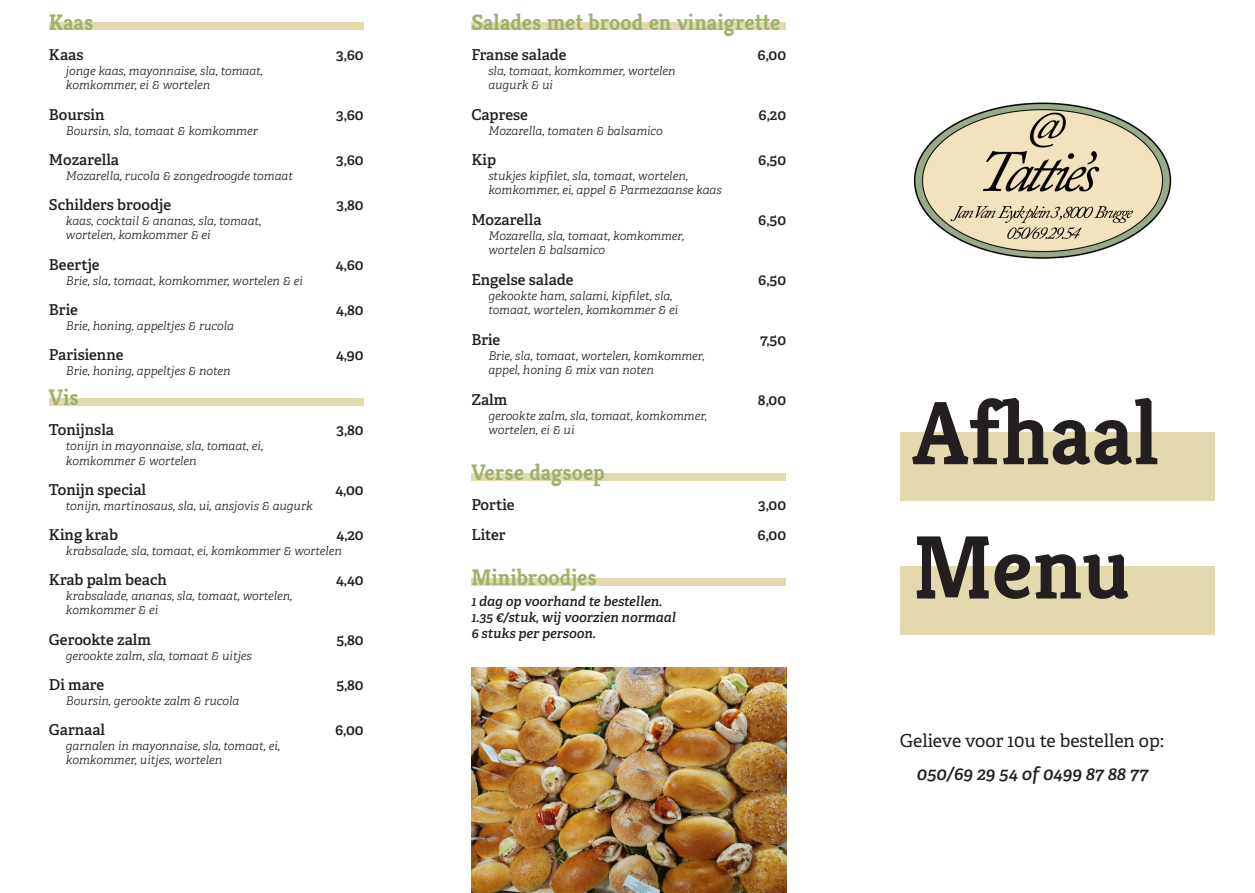
<style>
.page{position:relative;width:1255px;height:893px;background:#fff}
.page>*{position:absolute;margin:0;border:0;box-sizing:border-box;transform-origin:0 0}
.Titel{font:700 90px "Kreon";color:#231f20}
.subtitle{font:700 22.5px "Kreon";color:#9db16c}
.t1{font:18px "Adelle PE";color:#231f20}
.beschrijving{font:italic 18px "Adelle PE Sb";color:#231f20}
.body{font:15px "Adelle PE Sb";color:#231f20}
.beschrijving-2{font:15px "Adelle PE Sb";color:#231f20}
.body-extra{font:italic 13.5px/16.2px "Adelle PE Sb";color:#231f20}
.beschrijving-3{font:italic 12px/14.4px "Adelle PE Lt";color:#231f20}
</style>
<div class="page">
<div style="left:899px;top:567px;width:315px;height:68px;background:#e3d9ae"></div>
<div style="left:899px;top:432px;width:315px;height:68px;background:#e3d9ae"></div>
<img style="left:913px;top:102px;width:259px;height:157px">
<div style="left:49px;top:23px;width:315px;height:7px;background:#e3d9ae"></div>
<div style="left:49px;top:398px;width:315px;height:7px;background:#e3d9ae"></div>
<div style="left:471px;top:23px;width:315px;height:7px;background:#e3d9ae"></div>
<div style="left:471px;top:473px;width:315px;height:7px;background:#e3d9ae"></div>
<div style="left:471px;top:578px;width:315px;height:7px;background:#e3d9ae"></div>
<img style="left:471px;top:668px;width:315px;height:225px">
<p class="subtitle" style="left:49px;top:8px;width:46px">Kaas</p>
<p class="body" style="left:49px;top:44px;width:36px">Kaas</p>
<p class="body" style="left:336px;top:44px;width:29px">3,60</p>
<p class="beschrijving-3" style="left:66px;top:63px;width:199px">jonge kaas, mayonnaise, sla, tomaat, komkommer, ei &amp; wortelen</p>
<p class="body" style="left:49px;top:104px;width:57px">Boursin</p>
<p class="body" style="left:336px;top:104px;width:29px">3,60</p>
<p class="beschrijving-3" style="left:66px;top:123px;width:193px">Boursin, sla, tomaat &amp; komkommer</p>
<p class="body" style="left:49px;top:149px;width:72px">Mozarella</p>
<p class="body" style="left:336px;top:149px;width:29px">3,60</p>
<p class="beschrijving-3" style="left:66px;top:168px;width:229px">Mozarella, rucola &amp; zongedroogde tomaat</p>
<p class="body" style="left:49px;top:194px;width:124px">Schilders broodje</p>
<p class="body" style="left:336px;top:194px;width:29px">3,80</p>
<p class="beschrijving-3" style="left:66px;top:213px;width:197px">kaas, cocktail &amp; ananas, sla, tomaat, wortelen, komkommer &amp; ei</p>
<p class="body" style="left:49px;top:254px;width:52px">Beertje</p>
<p class="body" style="left:336px;top:254px;width:29px">4,60</p>
<p class="beschrijving-3" style="left:66px;top:273px;width:238px">Brie, sla, tomaat, komkommer, wortelen &amp; ei</p>
<p class="beschrijving-2" style="left:49px;top:299px;width:30px">Brie</p>
<p class="beschrijving-2" style="left:336px;top:299px;width:29px">4,80</p>
<p class="beschrijving-3" style="left:66px;top:318px;width:170px">Brie, honing, appeltjes &amp; rucola</p>
<p class="body" style="left:49px;top:344px;width:76px">Parisienne</p>
<p class="body" style="left:336px;top:344px;width:29px">4,90</p>
<p class="beschrijving-3" style="left:66px;top:363px;width:166px">Brie, honing, appeltjes &amp; noten</p>
<p class="subtitle" style="left:49px;top:383px;width:31px">Vis</p>
<p class="body" style="left:49px;top:419px;width:67px">Tonijnsla</p>
<p class="body" style="left:336px;top:419px;width:29px">3,80</p>
<p class="beschrijving-3" style="left:66px;top:438px;width:199px">tonijn in mayonnaise, sla, tomaat, ei,</p>
<p class="beschrijving-3" style="left:66px;top:453px;width:132px">komkommer &amp; wortelen</p>
<p class="body" style="left:49px;top:479px;width:99px">Tonijn special</p>
<p class="body" style="left:335px;top:479px;width:30px">4,00</p>
<p class="beschrijving-3" style="left:66px;top:498px;width:248px">tonijn, martinosaus, sla, ui, ansjovis &amp; augurk</p>
<p class="body" style="left:49px;top:524px;width:71px">King krab</p>
<p class="body" style="left:336px;top:524px;width:29px">4,20</p>
<p class="beschrijving-3" style="left:66px;top:543px;width:277px">krabsalade, sla, tomaat, ei, komkommer &amp; wortelen</p>
<p class="body" style="left:49px;top:569px;width:119px">Krab palm beach</p>
<p class="body" style="left:336px;top:569px;width:29px">4,40</p>
<p class="beschrijving-3" style="left:66px;top:588px;width:228px">krabsalade, ananas, sla, tomaat, wortelen, komkommer &amp; ei</p>
<p class="body" style="left:49px;top:629px;width:104px">Gerookte zalm</p>
<p class="body" style="left:336px;top:629px;width:29px">5,80</p>
<p class="beschrijving-3" style="left:66px;top:648px;width:187px">gerookte zalm, sla, tomaat &amp; uitjes</p>
<p class="body" style="left:49px;top:674px;width:57px">Di mare</p>
<p class="body" style="left:336px;top:674px;width:29px">5,80</p>
<p class="beschrijving-3" style="left:66px;top:693px;width:175px">Boursin, gerookte zalm &amp; rucola</p>
<p class="body" style="left:49px;top:719px;width:58px">Garnaal</p>
<p class="body" style="left:335px;top:719px;width:30px">6,00</p>
<p class="beschrijving-3" style="left:66px;top:738px;width:216px">garnalen in mayonnaise, sla, tomaat, ei, komkommer, uitjes, wortelen</p>
<p class="subtitle" style="left:471px;top:8px;width:311px">Salades met brood en vinaigrette</p>
<p class="body" style="left:471px;top:44px;width:97px">Franse salade</p>
<p class="body" style="left:757px;top:44px;width:30px">6,00</p>
<p class="beschrijving-3" style="left:488px;top:63px;width:189px">sla, tomaat, komkommer, wortelen augurk &amp; ui</p>
<p class="body" style="left:471px;top:104px;width:58px">Caprese</p>
<p class="body" style="left:758px;top:104px;width:29px">6,20</p>
<p class="beschrijving-3" style="left:488px;top:123px;width:176px">Mozarella, tomaten &amp; balsamico</p>
<p class="body" style="left:471px;top:149px;width:26px">Kip</p>
<p class="body" style="left:758px;top:149px;width:29px">6,50</p>
<p class="beschrijving-3" style="left:488px;top:168px;width:235px">stukjes kipfilet, sla, tomaat, wortelen, komkommer, ei, appel &amp; Parmezaanse kaas</p>
<p class="body" style="left:471px;top:209px;width:72px">Mozarella</p>
<p class="body" style="left:758px;top:209px;width:29px">6,50</p>
<p class="beschrijving-3" style="left:488px;top:228px;width:197px">Mozarella, sla, tomaat, komkommer, wortelen &amp; balsamico</p>
<p class="body" style="left:471px;top:269px;width:104px">Engelse salade</p>
<p class="body" style="left:758px;top:269px;width:29px">6,50</p>
<p class="beschrijving-3" style="left:488px;top:288px;width:191px">gekookte ham, salami, kipfilet, sla, tomaat, wortelen, komkommer &amp; ei</p>
<p class="body" style="left:471px;top:329px;width:30px">Brie</p>
<p class="body" style="left:760px;top:329px;width:27px">7,50</p>
<p class="beschrijving-3" style="left:488px;top:348px;width:218px">Brie, sla, tomaat, wortelen, komkommer, appel, honing &amp; mix van noten</p>
<p class="body" style="left:471px;top:389px;width:38px">Zalm</p>
<p class="body" style="left:758px;top:389px;width:30px">8,00</p>
<p class="beschrijving-3" style="left:488px;top:408px;width:220px">gerookte zalm, sla, tomaat, komkommer, wortelen, ei &amp; ui</p>
<p class="subtitle" style="left:471px;top:458px;width:135px">Verse dagsoep</p>
<p class="body" style="left:471px;top:494px;width:45px">Portie</p>
<p class="body" style="left:758px;top:494px;width:29px">3,00</p>
<p class="body" style="left:471px;top:524px;width:36px">Liter</p>
<p class="body" style="left:757px;top:524px;width:30px">6,00</p>
<p class="subtitle" style="left:471px;top:563px;width:127px">Minibroodjes</p>
<p class="body-extra" style="left:471px;top:592px;width:192px">1 dag op voorhand te bestellen.</p>
<p class="body-extra" style="left:471px;top:608px;width:206px">1.35 €/stuk, wij voorzien normaal<br>6 stuks per persoon.</p>
<p class="Titel" style="left:912px;top:377px;width:248px">Afhaal</p>
<p class="Titel" style="left:912px;top:511px;width:219px">Menu</p>
<p class="t1" style="left:899px;top:727px;width:265px">Gelieve voor 10u te bestellen op:</p>
<p class="beschrijving" style="left:916px;top:761px;width:233px">050/69 29 54 of 0499 87 88 77</p>
</div>
